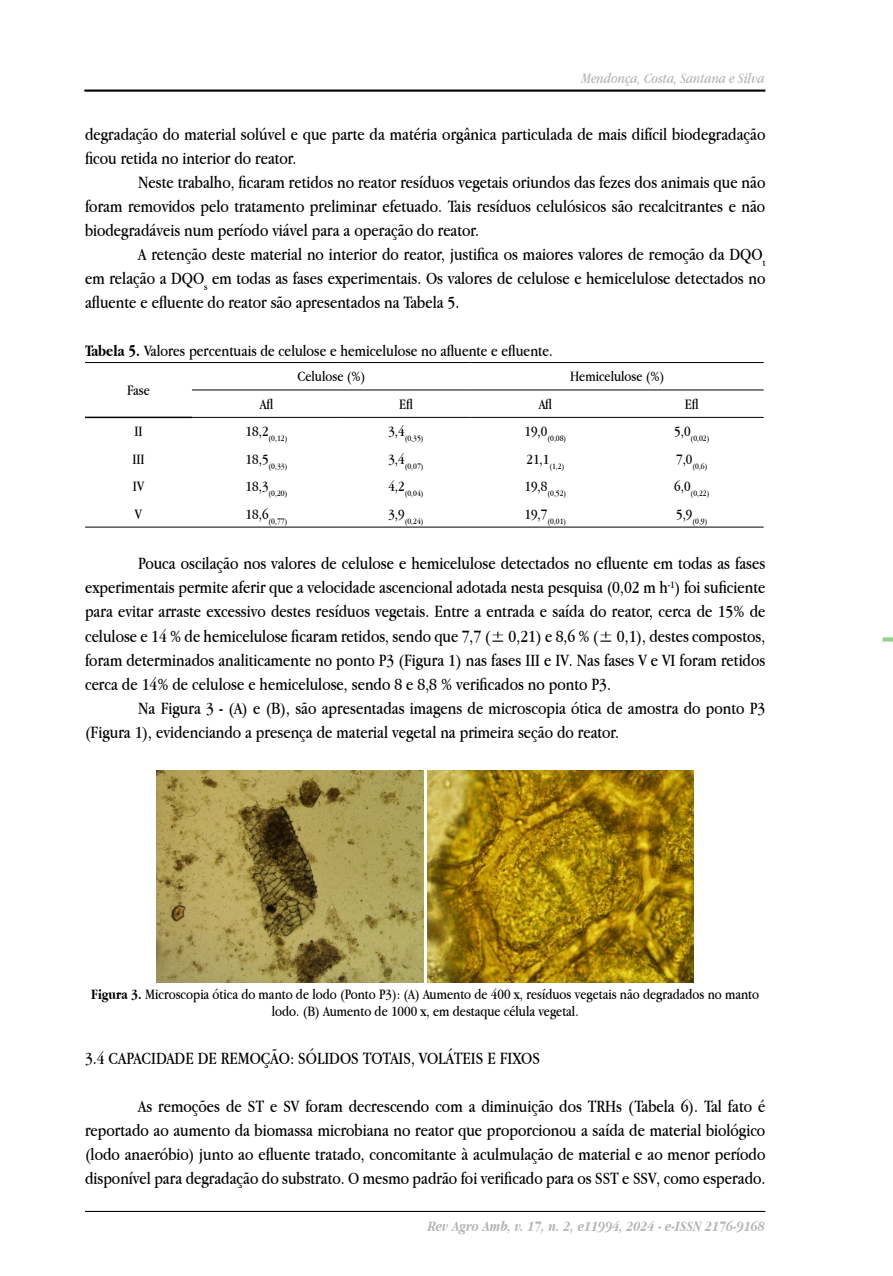
<style>
.page{position:relative;width:893px;height:1276px;background:#fff}
.page>*{position:absolute;margin:0;border:0;box-sizing:border-box;transform-origin:0 0}
.t1{font:18px/24px "Apple Garamond";color:#000;text-align:justify}
.t2{font:16.5px "Apple Garamond";color:#000}
.t3{font:15px/16.5px "Apple Garamond";color:#000;text-align:center}
.t4{font:italic 700 15px "Apple Garamond";color:#808285}
.t5{font:italic 15px "Apple Garamond";color:#808285}
.t6{font:8.7px "Apple Garamond";color:#000}
.s1{font-weight:700}
</style>
<div class="page">
<hr style="left:84px;top:90px;width:681px;height:2px;background:#000">
<hr style="left:85px;top:1211px;width:680px;height:1px;background:#000">
<svg style="left:882px;top:637px;width:11px;height:4px"></svg>
<hr style="left:85px;top:417px;width:107px;height:1px;background:#000">
<hr style="left:85px;top:362px;width:107px;height:1px;background:#000">
<hr style="left:192px;top:362px;width:149px;height:1px;background:#000">
<hr style="left:341px;top:362px;width:130px;height:1px;background:#000">
<hr style="left:471px;top:362px;width:149px;height:1px;background:#000">
<hr style="left:620px;top:362px;width:144px;height:1px;background:#000">
<hr style="left:192px;top:389px;width:149px;height:1px;background:#000">
<hr style="left:341px;top:389px;width:130px;height:1px;background:#000">
<hr style="left:471px;top:389px;width:149px;height:1px;background:#000">
<hr style="left:620px;top:389px;width:144px;height:1px;background:#000">
<hr style="left:192px;top:417px;width:149px;height:1px;background:#000">
<hr style="left:341px;top:417px;width:130px;height:1px;background:#000">
<hr style="left:471px;top:417px;width:149px;height:1px;background:#000">
<hr style="left:620px;top:417px;width:144px;height:1px;background:#000">
<hr style="left:85px;top:527px;width:107px;height:1px;background:#000">
<hr style="left:192px;top:527px;width:149px;height:1px;background:#000">
<hr style="left:341px;top:527px;width:130px;height:1px;background:#000">
<hr style="left:471px;top:527px;width:149px;height:1px;background:#000">
<hr style="left:620px;top:527px;width:144px;height:1px;background:#000">
<img style="left:157px;top:770px;width:266px;height:213px">
<img style="left:427px;top:770px;width:266px;height:213px">
<p class="t5" style="left:581px;top:70px;width:185px">Mendonça, Costa, Santana e Silva</p>
<p class="t1" style="left:85px;top:122px;width:682px">degradação do material solúvel e que parte da matéria orgânica particulada de mais difícil biodegradação ficou retida no interior do reator.</p>
<p class="t1" style="left:85px;top:170px;width:682px;text-indent:53px">Neste trabalho, ficaram retidos no reator resíduos vegetais oriundos das fezes dos animais que não foram removidos pelo tratamento preliminar efetuado. Tais resíduos celulósicos são recalcitrantes e não biodegradáveis num período viável para a operação do reator.</p>
<p class="t1" style="left:85px;top:242px;width:682px;text-indent:53px">A retenção deste material no interior do reator, justifica os maiores valores de remoção da DQO<sub>t </sub>em relação a DQO<sub>s</sub> em todas as fases experimentais. Os valores de celulose e hemicelulose detectados no afluente e efluente do reator são apresentados na Tabela 5.</p>
<p class="t2" style="left:85px;top:341px;width:469px"><span class="s1">Tabela 5.</span> Valores percentuais de celulose e hemicelulose no afluente e efluente.</p>
<p class="t3" style="left:127px;top:382px;width:24px">Fase</p>
<p class="t3" style="left:297px;top:368px;width:69px">Celulose (%)</p>
<p class="t3" style="left:570px;top:368px;width:96px">Hemicelulose (%)</p>
<p class="t3" style="left:260px;top:395px;width:15px">Afl</p>
<p class="t3" style="left:399px;top:395px;width:15px">Efl</p>
<p class="t3" style="left:539px;top:395px;width:15px">Afl</p>
<p class="t3" style="left:685px;top:395px;width:15px">Efl</p>
<p class="t3" style="left:134px;top:423px;width:10px">II</p>
<p class="t6" style="left:246px;top:433px;width:43px"><sup>18,2</sup>(0,12)</p>
<p class="t6" style="left:388px;top:433px;width:37px"><sup>3,4</sup>(0,35)</p>
<p class="t6" style="left:524px;top:433px;width:43px"><sup>19,0</sup>(0,08)</p>
<p class="t6" style="left:674px;top:433px;width:37px"><sup>5,0</sup>(0,02)</p>
<p class="t3" style="left:132px;top:450px;width:14px">III</p>
<p class="t6" style="left:246px;top:461px;width:43px"><sup>18,5</sup>(0,33)</p>
<p class="t6" style="left:388px;top:461px;width:37px"><sup>3,4</sup>(0,07)</p>
<p class="t6" style="left:526px;top:461px;width:39px"><sup>21,1</sup>(1,2)</p>
<p class="t6" style="left:676px;top:461px;width:33px"><sup>7,0</sup>(0,6)</p>
<p class="t3" style="left:133px;top:478px;width:13px">IV</p>
<p class="t6" style="left:246px;top:488px;width:43px"><sup>18,3</sup>(0,20)</p>
<p class="t6" style="left:388px;top:488px;width:37px"><sup>4,2</sup>(0,04)</p>
<p class="t6" style="left:524px;top:488px;width:43px"><sup>19,8</sup>(0,52)</p>
<p class="t6" style="left:674px;top:488px;width:37px"><sup>6,0</sup>(0,22)</p>
<p class="t3" style="left:135px;top:505px;width:9px">V</p>
<p class="t6" style="left:246px;top:515px;width:43px"><sup>18,6</sup>(0,77)</p>
<p class="t6" style="left:388px;top:515px;width:37px"><sup>3,9</sup>(0,24)</p>
<p class="t6" style="left:524px;top:515px;width:43px"><sup>19,7</sup>(0,01)</p>
<p class="t6" style="left:676px;top:515px;width:33px"><sup>5,9</sup>(0,9)</p>
<p class="t1" style="left:85px;top:551px;width:682px;text-indent:53px">Pouca oscilação nos valores de celulose e hemicelulose detectados no efluente em todas as fases experimentais permite aferir que a velocidade ascencional adotada nesta pesquisa (0,02 m h<sup>-1</sup>) foi suficiente para evitar arraste excessivo destes resíduos vegetais. Entre a entrada e saída do reator, cerca de 15% de celulose e 14 % de hemicelulose ficaram retidos, sendo que 7,7 (± 0,21) e 8,6 % (± 0,1), destes compostos, foram determinados analiticamente no ponto P3 (Figura 1) nas fases III e IV. Nas fases V e VI foram retidos cerca de 14% de celulose e hemicelulose, sendo 8 e 8,8 % verificados no ponto P3.</p>
<p class="t1" style="left:85px;top:695px;width:682px;text-indent:53px">Na Figura 3 - (A) e (B), são apresentadas imagens de microscopia ótica de amostra do ponto P3 (Figura 1), evidenciando a presença de material vegetal na primeira seção do reator.</p>
<p class="t3" style="left:91px;top:986px;width:669px"><span class="s1">Figura 3.</span> Microscopia ótica do manto de lodo (Ponto P3): (A) Aumento de 400 x, resíduos vegetais não degradados no manto lodo. (B) Aumento de 1000 x, em destaque célula vegetal.</p>
<p class="t1" style="left:85px;top:1045px;width:456px">3.4 CAPACIDADE DE REMOÇÃO: SÓLIDOS TOTAIS, VOLÁTEIS E FIXOS</p>
<p class="t1" style="left:85px;top:1093px;width:682px;text-indent:53px">As remoções de ST e SV foram decrescendo com a diminuição dos TRHs (Tabela 6). Tal fato é reportado ao aumento da biomassa microbiana no reator que proporcionou a saída de material biológico (lodo anaeróbio) junto ao efluente tratado, concomitante à aculmulação de material e ao menor período disponível para degradação do substrato. O mesmo padrão foi verificado para os SST e SSV, como esperado.</p>
<p class="t4" style="left:428px;top:1217px;width:339px">Rev Agro Amb, v. 17, n. 2, e11994, 2024 - e-ISSN 2176-9168</p>
</div>
